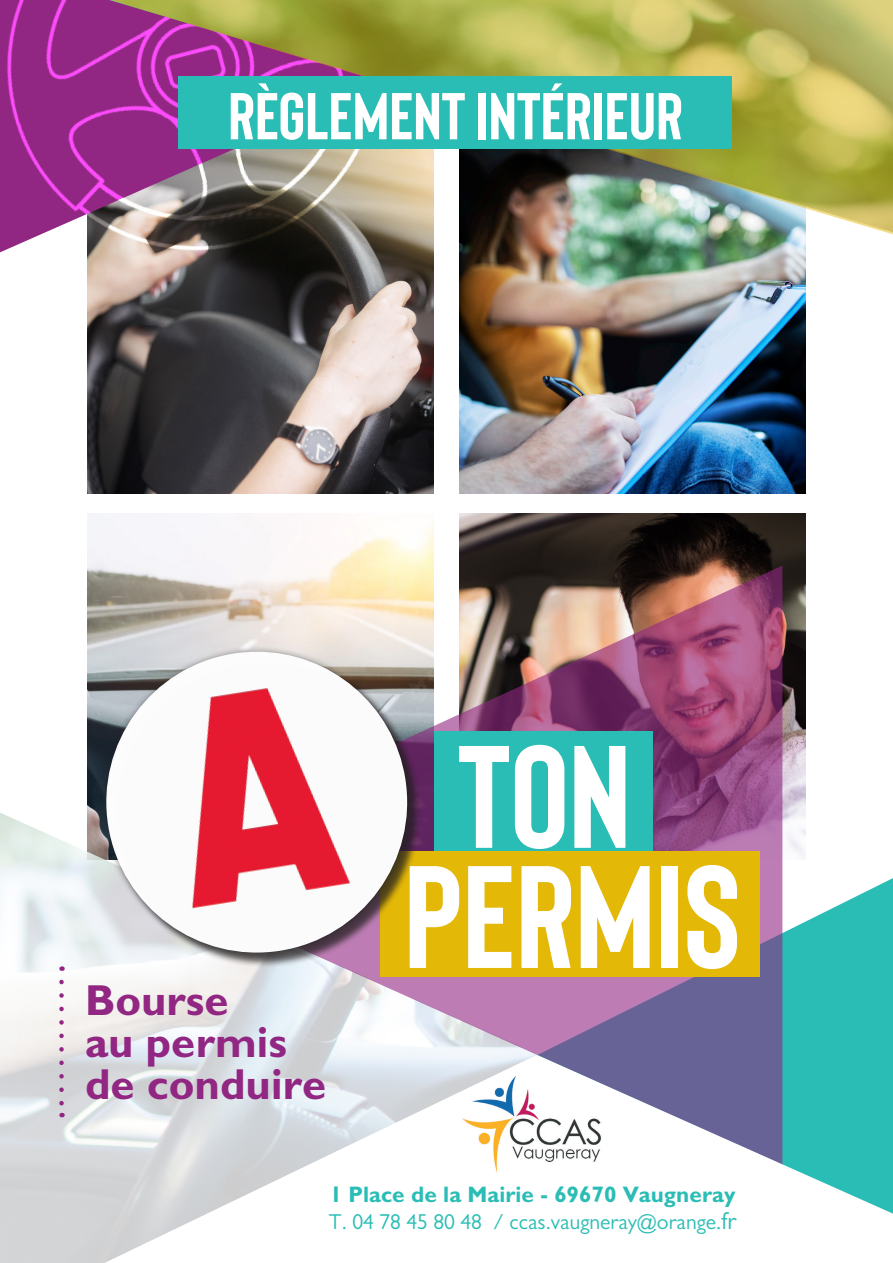
<style>
.page{position:relative;width:893px;height:1263px;background:#fff}
.page>*{position:absolute;margin:0;border:0;box-sizing:border-box;transform-origin:0 0}
.t1{font:700 145.5px/120.1px "Bison";color:#fff;text-align:center}
.t2{font:700 66px "Bison";color:#fff}
.t3{font:700 43.5px/42px "Gill Sans";color:#912782}
.t4{font:700 22.5px "Gill Sans";color:#2abdb5}
.t5{font:21.6px "Gill Sans";color:#2abdb5}
.s1{font-size:24.45px}
</style>
<div class="page">
<img style="left:88px;top:513px;width:346px;height:292px">
<img style="left:0;top:812px;width:119px;height:451px">
<svg style="left:119px;top:878px;width:774px;height:177px;fill:#2abdb5"></svg>
<svg style="left:59px;top:982px;width:5px;height:135px"></svg>
<img style="left:88px;top:252px;width:346px;height:241px">
<img style="left:460px;top:241px;width:346px;height:252px">
<img style="left:460px;top:513px;width:346px;height:346px">
<img style="left:123px;top:566px;width:659px;height:489px">
<svg style="left:104px;top:1055px;width:789px;height:208px"></svg>
<div style="left:434px;top:731px;width:219px;height:126px;background:#2abdb5"></div>
<div style="left:381px;top:851px;width:379px;height:126px;background:#e4b807"></div>
<div style="left:108px;top:654px;width:315px;height:314px;background:#231f20;opacity:.75"></div>
<img style="left:95px;top:652px;width:323px;height:312px">
<svg style="left:442px;top:1074px;width:192px;height:100px"></svg>
<img style="left:461px;top:1075px;width:143px;height:98px">
<img style="left:0;top:241px;width:432px;height:57px">
<img style="left:0;top:0;width:893px;height:241px">
<div style="left:179px;top:77px;width:553px;height:72px;background:#2abdb5"></div>
<h2 class="t2" style="left:228px;top:80px;width:456px">RÈGLEMENT INTÉRIEUR</h2>
<h3 class="t3" style="left:85px;top:978px;width:243px">Bourse<br>au permis de conduire</h3>
<h1 class="t1" style="left:404px;top:737px;width:338px">TON<br>PERMIS</h1>
<p class="t4" style="left:330px;top:1180px;width:407px">1 Place de la Mairie - 69670 Vaugneray</p>
<p class="t5" style="left:329px;top:1210px;width:409px">T. 04 78 45 80 48 / ccas.vaugneray@orange.<span class="s1">fr</span></p>
</div>
